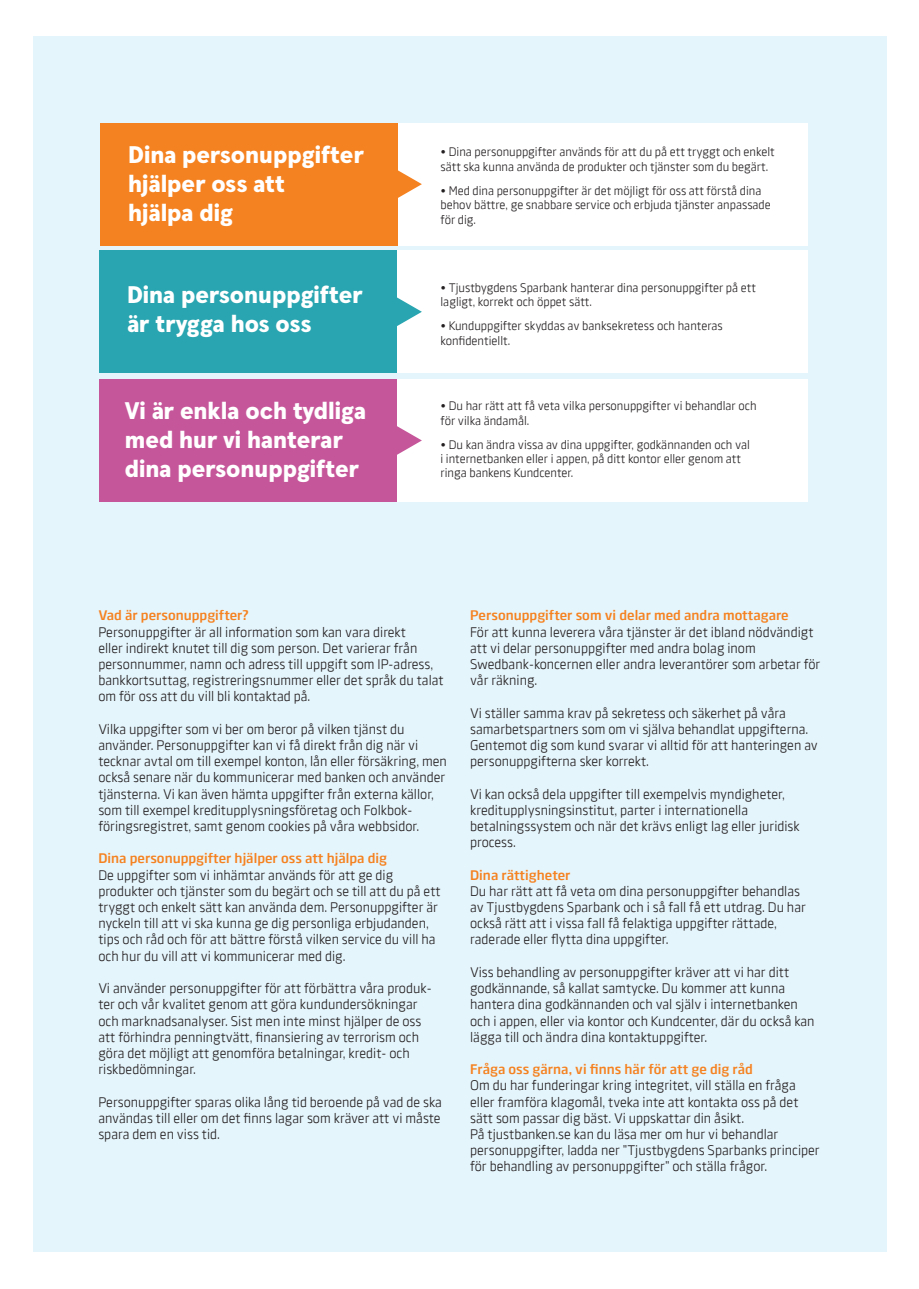
<style>
.page{position:relative;width:919px;height:1289px;background:#fff}
.page>*{position:absolute;margin:0;border:0;box-sizing:border-box;transform-origin:0 0}
.t1{font:900 24px/28.8px "Swedbank Headline";color:#fff}
.t2{font:13.5px/16.2px "Swedbank Sans";color:#231f20}
.t3{font:700 13.5px "Swedbank Sans";color:#f58220}
.t4{font:12px/14.4px "Swedbank Sans";color:#231f20}
</style>
<div class="page">
<div style="left:33px;top:37px;width:852px;height:1214px;background:#e5f5fc"></div>
<div style="left:396px;top:379px;width:411px;height:122px;background:#fff"></div>
<div style="left:396px;top:251px;width:411px;height:122px;background:#fff"></div>
<div style="left:396px;top:123px;width:411px;height:122px;background:#fff"></div>
<svg style="left:398px;top:170px;width:24px;height:28px"></svg>
<div style="left:100px;top:123px;width:298px;height:122px;background:#f58220"></div>
<svg style="left:396px;top:291px;width:26px;height:41px"></svg>
<div style="left:99px;top:251px;width:297px;height:122px;background:#28a5b0"></div>
<svg style="left:396px;top:420px;width:26px;height:41px"></svg>
<div style="left:99px;top:379px;width:297px;height:122px;background:#c6569a"></div>
<p class="t1" style="left:128px;top:142px;width:237px">Dina personuppgifter hjälper oss att</p>
<p class="t1" style="left:128px;top:199px;width:106px">hjälpa dig</p>
<p class="t1" style="left:127px;top:281px;width:237px">Dina personuppgifter är trygga hos oss</p>
<p class="t1" style="left:125px;top:397px;width:242px">Vi är enkla och tydliga med hur vi hanterar dina personuppgifter</p>
<p class="t4" style="left:440px;top:145px;width:336px">• Dina personuppgifter används för att du på ett tryggt och enkelt sätt ska kunna använda de produkter och tjänster som du begärt.</p>
<p class="t4" style="left:440px;top:183px;width:332px">• Med dina personuppgifter är det möjligt för oss att förstå dina behov bättre, ge snabbare service och erbjuda tjänster anpassade för dig.</p>
<p class="t4" style="left:440px;top:280px;width:317px">• Tjustbygdens Sparbank hanterar dina personuppgifter på ett lagligt, korrekt och öppet sätt.</p>
<p class="t4" style="left:440px;top:318px;width:284px">• Kunduppgifter skyddas av banksekretess och hanteras</p>
<p class="t4" style="left:440px;top:333px;width:71px">konfidentiellt.</p>
<p class="t4" style="left:440px;top:398px;width:317px">• Du har rätt att få veta vilka personuppgifter vi behandlar och</p>
<p class="t4" style="left:440px;top:413px;width:90px">för vilka ändamål.</p>
<p class="t4" style="left:440px;top:437px;width:311px">• Du kan ändra vissa av dina uppgifter, godkännanden och val</p>
<p class="t4" style="left:440px;top:451px;width:302px">i internetbanken eller i appen, på ditt kontor eller genom att</p>
<p class="t4" style="left:440px;top:466px;width:134px">ringa bankens Kundcenter.</p>
<p class="t3" style="left:98px;top:607px;width:152px">Vad är personuppgifter?</p>
<p class="t2" style="left:98px;top:623px;width:309px">Personuppgifter är all information som kan vara direkt</p>
<p class="t2" style="left:98px;top:639px;width:347px">eller indirekt knutet till dig som person. Det varierar från personnummer, namn och adress till uppgift som IP-adress, bankkortsuttag, registreringsnummer eller det språk du talat om för oss att du vill bli kontaktad på.</p>
<p class="t2" style="left:98px;top:720px;width:350px">Vilka uppgifter som vi ber om beror på vilken tjänst du använder. Personuppgifter kan vi få direkt från dig när vi tecknar avtal om till exempel konton, lån eller försäkring, men också senare när du kommunicerar med banken och använder tjänsterna. Vi kan även hämta uppgifter från externa källor, som till exempel kreditupplysningsföretag och Folkbok&shy;föringsregistret, samt genom cookies på våra webbsidor.</p>
<p class="t3" style="left:98px;top:850px;width:290px">Dina personuppgifter hjälper oss att hjälpa dig</p>
<p class="t2" style="left:98px;top:866px;width:296px">De uppgifter som vi inhämtar används för att ge dig</p>
<p class="t2" style="left:98px;top:882px;width:344px">produkter och tjänster som du begärt och se till att du på ett tryggt och enkelt sätt kan använda dem. Personuppgifter är nyckeln till att vi ska kunna ge dig personliga erbjudanden, tips och råd och för att bättre förstå vilken service du vill ha och hur du vill att vi kommunicerar med dig.</p>
<p class="t2" style="left:98px;top:980px;width:335px">Vi använder personuppgifter för att förbättra våra produk&shy;ter och vår kvalitet genom att göra kundundersökningar och marknadsanalyser. Sist men inte minst hjälper de oss att förhindra penningtvätt, finansiering av terrorism och göra det möjligt att genomföra betalningar, kredit- och riskbedömningar.</p>
<p class="t2" style="left:98px;top:1093px;width:345px;text-align:justify">Personuppgifter sparas olika lång tid beroende på vad de ska användas till eller om det finns lagar som kräver att vi måste spara dem en viss tid.</p>
<p class="t3" style="left:470px;top:607px;width:320px">Personuppgifter som vi delar med andra mottagare</p>
<p class="t2" style="left:470px;top:623px;width:345px">För att kunna leverera våra tjänster är det ibland nödvändigt att vi delar personuppgifter med andra bolag inom</p>
<p class="t2" style="left:470px;top:656px;width:352px">Swedbank-koncernen eller andra leverantörer som arbetar för vår räkning.</p>
<p class="t2" style="left:470px;top:704px;width:349px">Vi ställer samma krav på sekretess och säkerhet på våra samarbetspartners som om vi själva behandlat uppgifterna.<br>Gentemot dig som kund svarar vi alltid för att hanteringen av personuppgifterna sker korrekt.</p>
<p class="t2" style="left:470px;top:785px;width:316px">Vi kan också dela uppgifter till exempelvis myndigheter,</p>
<p class="t2" style="left:470px;top:801px;width:279px">kreditupplysningsinstitut, parter i internationella</p>
<p class="t2" style="left:470px;top:818px;width:331px">betalningssystem och när det krävs enligt lag eller juridisk process.</p>
<p class="t3" style="left:470px;top:866px;width:102px">Dina rättigheter</p>
<p class="t2" style="left:470px;top:882px;width:337px">Du har rätt att få veta om dina personuppgifter behandlas av Tjustbygdens Sparbank och i så fall få ett utdrag. Du har också rätt att i vissa fall få felaktiga uppgifter rättade,</p>
<p class="t2" style="left:470px;top:931px;width:200px">raderade eller flytta dina uppgifter.</p>
<p class="t2" style="left:470px;top:963px;width:320px">Viss behandling av personuppgifter kräver att vi har ditt</p>
<p class="t2" style="left:470px;top:980px;width:316px">godkännande, så kallat samtycke. Du kommer att kunna</p>
<p class="t2" style="left:470px;top:996px;width:346px">hantera dina godkännanden och val själv i internetbanken och i appen, eller via kontor och Kundcenter, där du också kan lägga till och ändra dina kontaktuppgifter.</p>
<p class="t3" style="left:470px;top:1060px;width:284px">Fråga oss gärna, vi finns här för att ge dig råd</p>
<p class="t2" style="left:470px;top:1077px;width:330px">Om du har funderingar kring integritet, vill ställa en fråga eller framföra klagomål, tveka inte att kontakta oss på det sätt som passar dig bäst. Vi uppskattar din åsikt.</p>
<p class="t2" style="left:470px;top:1125px;width:310px">På tjustbanken.se kan du läsa mer om hur vi behandlar</p>
<p class="t2" style="left:470px;top:1142px;width:351px">personuppgifter, ladda ner ”Tjustbygdens Sparbanks principer för behandling av personuppgifter” och ställa frågor.</p>
</div>
